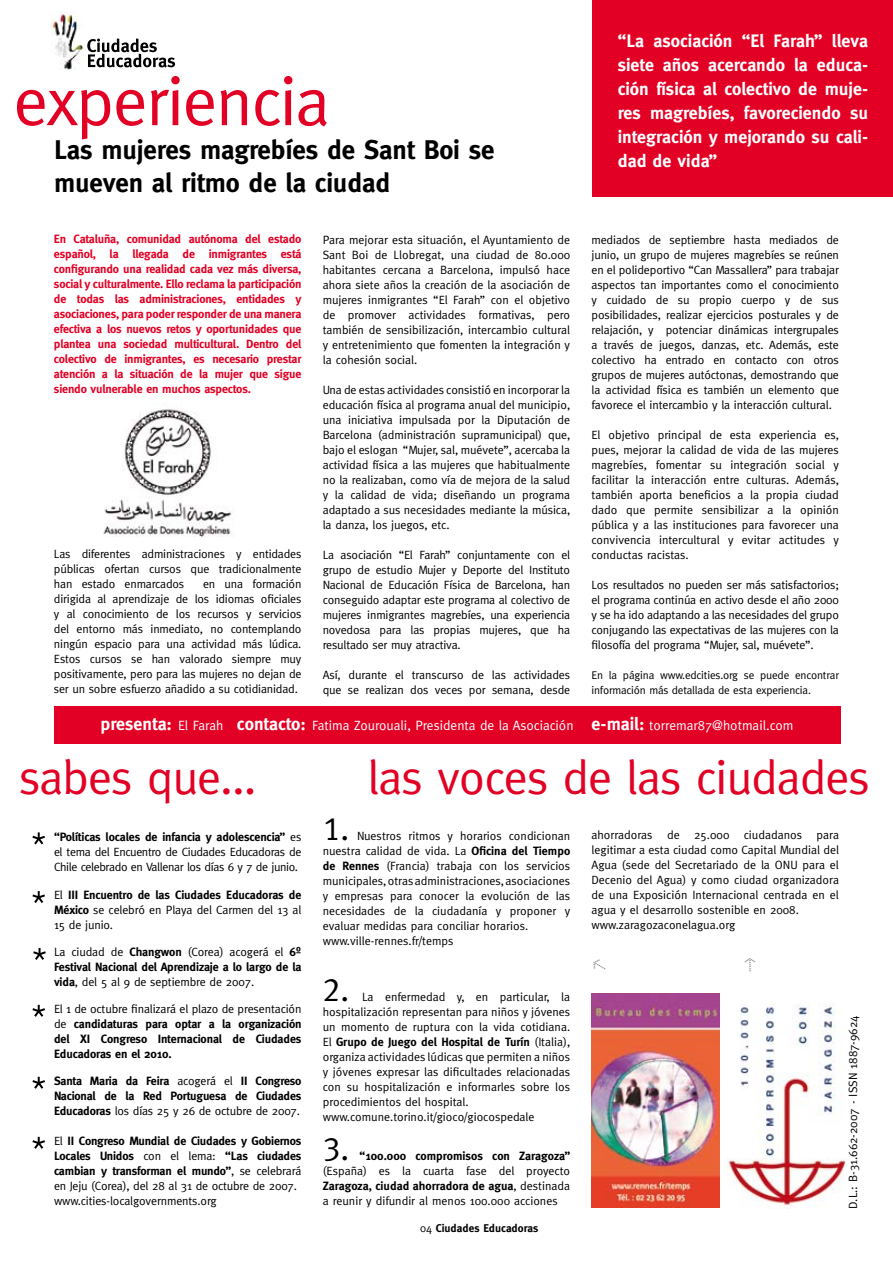
<style>
.page{position:relative;width:893px;height:1263px;background:#fff}
.page>*{position:absolute;margin:0;border:0;box-sizing:border-box;transform-origin:0 0}
.t1{font:69px "Meta";letter-spacing:-.02em;color:#e20025}
.t2{font:48px "Meta";letter-spacing:-.02em;color:#e20025}
.t3{font:33px "Meta Caps";color:#000}
.t4{font:700 27px/33px "Meta";letter-spacing:-.005em;color:#000}
.t5{font:700 18px/24px "Meta";color:#fff;text-align:justify}
.t6{font:13.5px "Meta";color:#fff}
.t7{font:12px/15px "Meta";color:#000;text-align:justify}
.t8{font:700 12px/15px "Meta";letter-spacing:-.015em;color:#e20025;text-align:justify}
.t9{font:700 12px/15px "Meta";letter-spacing:-.01em;color:#000;text-align:justify}
.t10{font:12px "Meta Book Expert";color:#878889}
.t11{font:11.25px/15px "Meta";letter-spacing:-.015em;color:#000}
.t12{font:700 11.25px "Meta";color:#000}
.s1{font-weight:700;font-size:18px}
.s2{font-weight:700}
.s3{font-weight:400}
.s4{font-family:"Meta"}
</style>
<div class="page">
<div style="left:592px;top:0;width:301px;height:196px;background:#e20025"></div>
<div style="left:54px;top:706px;width:786px;height:38px;background:#e20025"></div>
<svg style="left:32px;top:832px;width:13px;height:12px"></svg>
<svg style="left:32px;top:891px;width:13px;height:12px"></svg>
<svg style="left:33px;top:948px;width:13px;height:12px"></svg>
<svg style="left:32px;top:1005px;width:13px;height:12px"></svg>
<svg style="left:32px;top:1077px;width:13px;height:12px"></svg>
<svg style="left:32px;top:1137px;width:13px;height:12px"></svg>
<img style="left:51px;top:12px;width:32px;height:58px">
<svg style="left:87px;top:38px;width:88px;height:30px"></svg>
<img style="left:726px;top:1003px;width:120px;height:206px">
<img style="left:591px;top:993px;width:129px;height:214px">
<img style="left:103px;top:409px;width:132px;height:127px">
<h1 class="t1" style="left:14px;top:61px;width:318px">experiencia</h1>
<h3 class="t4" style="left:54px;top:133px;width:442px">Las mujeres magrebíes de Sant Boi se mueven al ritmo de la ciudad</h3>
<p class="t8" style="left:54px;top:232px;width:249px">En Cataluña, comunidad autónoma del estado español, la llegada de inmigrantes está configurando una realidad cada vez más diversa, social y culturalmente. Ello reclama la participación de todas las administraciones, entidades y asociaciones, para poder responder de una manera efectiva a los nuevos retos y oportunidades que plantea una sociedad multicultural. Dentro del colectivo de inmigrantes, es necesario prestar atención a la situación de la mujer que sigue siendo vulnerable en muchos aspectos.</p>
<p class="t7" style="left:54px;top:547px;width:249px">Las diferentes administraciones y entidades públicas ofertan cursos que tradicionalmente han estado enmarcados</p>
<p class="t7" style="left:54px;top:577px;width:249px;text-indent:149px">en una formación dirigida al aprendizaje de los idiomas oficiales y al conocimiento de los recursos y servicios del entorno más inmediato, no contemplando ningún espacio para una actividad más lúdica.<br>Estos cursos se han valorado siempre muy positivamente, pero para las mujeres no dejan de ser un sobre esfuerzo añadido a su cotidianidad.</p>
<p class="t7" style="left:323px;top:232px;width:249px">Para mejorar esta situación, el Ayuntamiento de Sant Boi de Llobregat, una ciudad de 80.000 habitantes cercana a Barcelona, impulsó hace ahora siete años la creación de la asociación de mujeres inmigrantes “El Farah” con el objetivo de promover actividades formativas, pero también de sensibilización, intercambio cultural y entretenimiento que fomenten la integración y la cohesión social.</p>
<p class="t7" style="left:323px;top:382px;width:249px">Una de estas actividades consistió en incorporar la educación física al programa anual del municipio, una iniciativa impulsada por la Diputación de Barcelona (administración supramunicipal) que, bajo el eslogan “Mujer, sal, muévete”, acercaba la actividad física a las mujeres que habitualmente no la realizaban, como vía de mejora de la salud y la calidad de vida; diseñando un programa adaptado a sus necesidades mediante la música, la danza, los juegos, etc.</p>
<p class="t7" style="left:323px;top:547px;width:249px">La asociación “El Farah” conjuntamente con el grupo de estudio Mujer y Deporte del Instituto Nacional de Educación Física de Barcelona, han conseguido adaptar este programa al colectivo de mujeres inmigrantes magrebíes, una experiencia novedosa para las propias mujeres, que ha resultado ser muy atractiva.</p>
<p class="t7" style="left:323px;top:667px;width:249px">Así, durante el transcurso de las actividades que se realizan dos veces por semana, desde</p>
<h3 class="t5" style="left:618px;top:29px;width:252px">“La asociación “El Farah” lleva siete años acercando la educa&shy;ción física al colectivo de muje&shy;res magrebíes, favoreciendo su integración y mejorando su cali&shy;dad de vida”</h3>
<p class="t7" style="left:591px;top:232px;width:249px">mediados de septiembre hasta mediados de junio, un grupo de mujeres magrebíes se reúnen en el polideportivo “Can Massallera” para trabajar aspectos tan importantes como el conocimiento y cuidado de su propio cuerpo y de sus posibilidades, realizar ejercicios posturales y de relajación, y potenciar dinámicas intergrupales a través de juegos, danzas, etc. Además, este colectivo ha entrado en contacto con otros grupos de mujeres autóctonas, demostrando que la actividad física es también un elemento que favorece el intercambio y la interacción cultural.</p>
<p class="t7" style="left:591px;top:427px;width:249px">El objetivo principal de esta experiencia es, pues, mejorar la calidad de vida de las mujeres magrebíes, fomentar su integración social y facilitar la interacción entre culturas. Además, también aporta beneficios a la propia ciudad dado que permite sensibilizar a la opinión pública y a las instituciones para favorecer una convivencia intercultural y evitar actitudes y conductas racistas.</p>
<p class="t7" style="left:591px;top:577px;width:249px">Los resultados no pueden ser más satisfactorios; el programa continúa en activo desde el año 2000 y se ha ido adaptando a las necesidades del grupo conjugando las expectativas de las mujeres con la filosofía del programa “Mujer, sal, muévete”.</p>
<p class="t11" style="left:591px;top:667px;width:249px">En la página www.edcities.org se puede encontrar información más detallada de esta experiencia.</p>
<p class="t6" style="left:101px;top:717px;width:694px"><span class="s1">presenta:</span> El Farah <span class="s1">contacto:</span> Fatima Zourouali, Presidenta de la Asociación <span class="s1">e-mail:</span> torremar87@hotmail.com</p>
<h2 class="t2" style="left:19px;top:750px;width:239px">sabes que...</h2>
<h2 class="t2" style="left:368px;top:750px;width:504px">las voces de las ciudades</h2>
<p class="t7" style="left:54px;top:829px;width:249px"><span class="s2">“Políticas locales de infancia y adolescencia”</span> es el tema del Encuentro de Ciudades Educadoras de Chile celebrado en Vallenar los días 6 y 7 de junio.</p>
<p class="t7" style="left:54px;top:887px;width:249px">El <span class="s2">III Encuentro de las Ciudades Educadoras de México</span> se celebró en Playa del Carmen del 13 al 15 de junio.</p>
<p class="t9" style="left:54px;top:944px;width:249px"><span class="s3">La ciudad de</span> Changwon <span class="s3">(Corea) acogerá el</span> 6º Festival Nacional del Aprendizaje a lo largo de la vida<span class="s3">, del 5 al 9 de septiembre de 2007.</span></p>
<p class="t9" style="left:54px;top:1001px;width:249px"><span class="s3">El 1 de octubre finalizará el plazo de presentación de</span> candidaturas para optar a la organización del XI Congreso Internacional de Ciudades Educadoras en el 2010.</p>
<p class="t9" style="left:54px;top:1073px;width:249px">Santa Maria da Feira <span class="s3">acogerá el</span> II Congreso Nacional de la Red Portuguesa de Ciudades Educadoras <span class="s3">los días 25 y 26 de octubre de 2007.</span></p>
<p class="t7" style="left:54px;top:1133px;width:249px;text-align:left">El <span class="s2">II Congreso Mundial de Ciudades y Gobiernos Locales Unidos</span> con el lema: <span class="s2">“Las ciudades cambian y transforman el mundo”</span>, se celebrará en Jeju (Corea), del 28 al 31 de octubre de 2007. www.cities-localgovernments.org</p>
<h3 class="t3" style="left:323px;top:810px;width:28px">1<span class="s4">.</span></h3>
<p class="t7" style="left:323px;top:828px;width:249px;text-align:left;text-indent:34px">Nuestros ritmos y horarios condicionan nuestra calidad de vida. La <span class="s2">Oficina del Tiempo de Rennes</span> (Francia) trabaja con los servicios municipales, otras administraciones, asociaciones y empresas para conocer la evolución de las necesidades de la ciudadanía y proponer y evaluar medidas para conciliar horarios. www.ville-rennes.fr/temps</p>
<h3 class="t3" style="left:323px;top:971px;width:28px">2<span class="s4">.</span></h3>
<p class="t7" style="left:323px;top:989px;width:249px;text-align:left;text-indent:39px">La enfermedad y, en particular, la hospitalización representan para niños y jóvenes un momento de ruptura con la vida cotidiana.<br>El <span class="s2">Grupo de Juego del Hospital de Turín</span> (Italia), organiza actividades lúdicas que permiten a niños y jóvenes expresar las dificultades relacionadas con su hospitalización e informarles sobre los procedimientos del hospital. www.comune.torino.it/gioco/giocospedale</p>
<h3 class="t3" style="left:323px;top:1130px;width:28px">3<span class="s4">.</span></h3>
<p class="t9" style="left:360px;top:1148px;width:212px">“100.000 compromisos con Zaragoza”</p>
<p class="t7" style="left:323px;top:1163px;width:249px">(España) es la cuarta fase del proyecto <span class="s2">Zaragoza, ciudad ahorradora de agua</span>, destinada a reunir y difundir al menos 100.000 acciones</p>
<p class="t12" style="left:420px;top:1222px;width:120px"><span class="s3">04</span> Ciudades Educadoras</p>
<p class="t7" style="left:591px;top:827px;width:249px;text-align:left">ahorradoras de 25.000 ciudadanos para legitimar a esta ciudad como Capital Mundial del Agua (sede del Secretariado de la ONU para el Decenio del Agua) y como ciudad organizadora de una Exposición Internacional centrada en el agua y el desarrollo sostenible en 2008. www.zaragozaconelagua.org</p>
<p class="t10" style="left:743px;top:956px;width:15px">m</p>
<p class="t7" style="left:845px;top:1209px;width:195px;rotate:-90deg">D.L.: B-31.662-2007 - ISSN 1887-9624</p>
</div>
